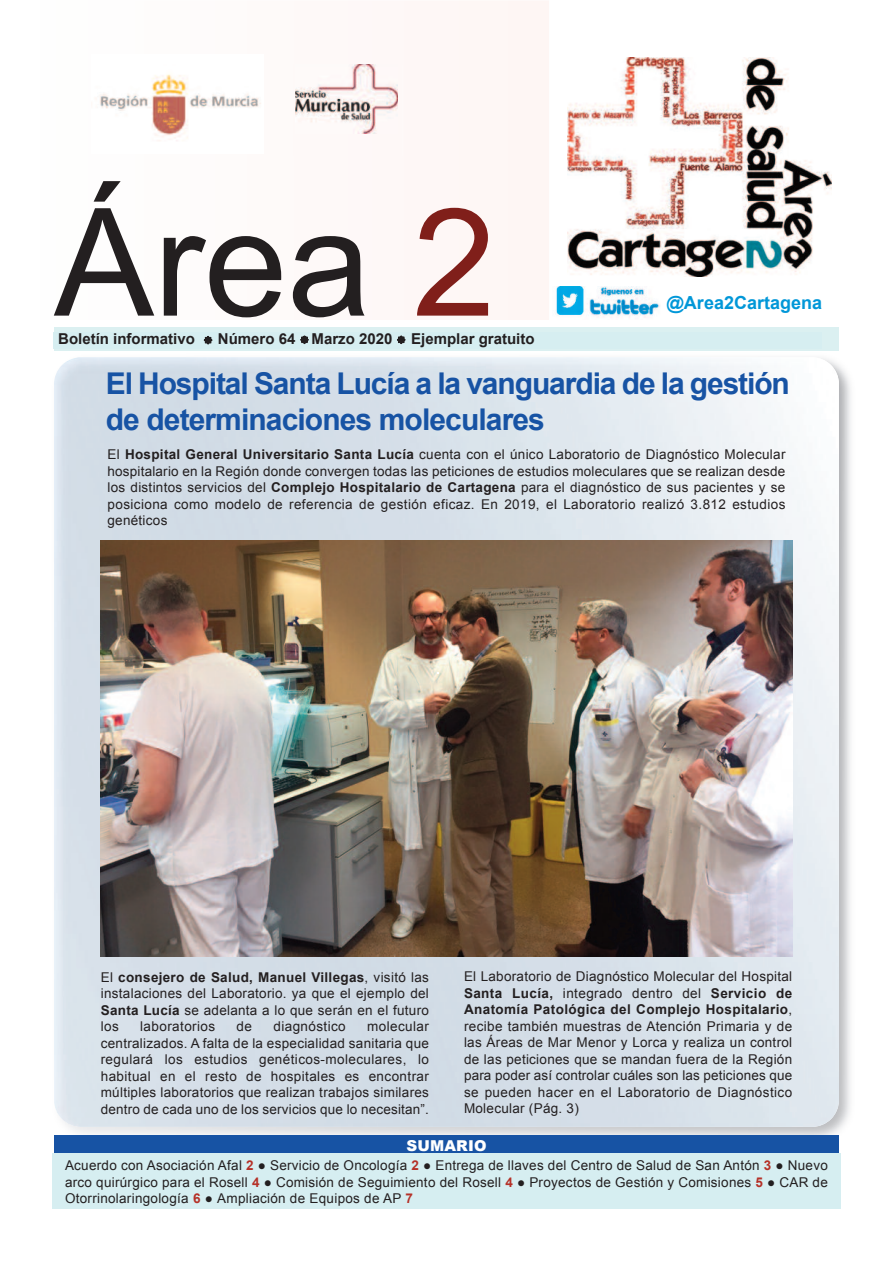
<style>
.page{position:relative;width:893px;height:1263px;background:#fff}
.page>*{position:absolute;margin:0;border:0;box-sizing:border-box;transform-origin:0 0}
.t1{font:150px "Arial";color:#231f20}
.t2{font:700 30px/36px "Arial";letter-spacing:-.035em;color:#1753a4}
.t3{font:700 18px "Arial";color:#0197d8}
.t4{font:700 15px "Arial";color:#231f20}
.t5{font:900 15px "Arial";letter-spacing:.01em;color:#fff}
.t6{font:13.5px/16.5px "Arial";letter-spacing:.02em;color:#231f20;text-align:justify}
.s1{color:#801f1a}
.s2{font-weight:700}
.s3{font-weight:700;color:#b53128}
.s4{font-family:"Century Gothic"}
</style>
<div class="page">
<img style="left:54px;top:357px;width:785px;height:770px">
<div style="left:54px;top:327px;width:785px;height:23px;background:#dbf0f1"></div>
<img style="left:567px;top:58px;width:265px;height:218px">
<div style="left:354px;top:1px;width:195px;height:319px;background:#fef7f6"></div>
<img style="left:295px;top:65px;width:107px;height:91px">
<img style="left:100px;top:74px;width:161px;height:67px">
<div style="left:54px;top:1135px;width:785px;height:19px;background:#1753a4"></div>
<div style="left:52px;top:1154px;width:789px;height:55px;background:#d6eef1"></div>
<div style="left:54px;top:333px;width:768px;height:16px;background:#d6eef1"></div>
<img style="left:555px;top:287px;width:105px;height:31px">
<img style="left:101px;top:540px;width:691px;height:416px">
<h1 class="t1" style="left:54px;top:180px;width:443px">Área <span class="s1">2</span></h1>
<p class="t4" style="left:58px;top:330px;width:138px">Boletín informativo</p>
<p class="t4" style="left:218px;top:330px;width:176px">Número 64 Marzo 2020</p>
<p class="t4" style="left:411px;top:330px;width:125px">Ejemplar gratuito</p>
<h3 class="t3" style="left:666px;top:293px;width:157px">@Area2Cartagena</h3>
<h2 class="t2" style="left:106px;top:366px;width:686px">El Hospital Santa Lucía a la vanguardia de la gestión de determinaciones moleculares</h2>
<p class="t6" style="left:107px;top:446px;width:679px">El <span class="s2">Hospital General Universitario Santa Lucía</span> cuenta con el único Laboratorio de Diagnóstico Molecular hospitalario en la Región donde convergen todas las peticiones de estudios moleculares que se realizan desde los distintos servicios del <span class="s2">Complejo Hospitalario de Cartagena</span> para el diagnóstico de sus pacientes y se posiciona como modelo de referencia de gestión eficaz. En 2019, el Laboratorio realizó 3.812 estudios genéticos</p>
<p class="t6" style="left:101px;top:968px;width:330px">El <span class="s2">consejero de Salud, Manuel Villegas</span>, visitó las instalaciones del Laboratorio. ya que el ejemplo del <span class="s2">Santa Lucía</span> se adelanta a lo que serán en el futuro los</p>
<p class="t6" style="left:140px;top:1018px;width:76px">laboratorios</p>
<p class="t6" style="left:237px;top:1018px;width:17px">de</p>
<p class="t6" style="left:273px;top:1018px;width:74px">diagnóstico</p>
<p class="t6" style="left:101px;top:1018px;width:330px;text-indent:266px">molecular centralizados. A falta de la especialidad sanitaria que regulará los estudios genéticos-moleculares, lo habitual en el resto de hospitales es encontrar múltiples laboratorios que realizan trabajos similares dentro de cada uno de los servicios que lo necesitan”.</p>
<p class="t6" style="left:464px;top:968px;width:330px">El Laboratorio de Diagnóstico Molecular del Hospital <span class="s2">Santa Lucía,</span> integrado dentro del <span class="s2">Servicio de Anatomía Patológica del Complejo Hospitalario</span>, recibe también muestras de Atención Primaria y de las Áreas de Mar Menor y Lorca y realiza un control de las peticiones que se mandan fuera de la Región para poder así controlar cuáles son las peticiones que se pueden hacer en el Laboratorio de Diagnóstico Molecular (Pág. 3)</p>
<p class="t5" style="left:406px;top:1134px;width:82px">SUMARIO</p>
<p class="t6" style="left:65px;top:1157px;width:764px">Acuerdo con Asociación Afal <span class="s3">2</span> <span class="s4">●</span> Servicio de Oncología <span class="s3">2</span> <span class="s4">●</span> Entrega de llaves del Centro de Salud de San Antón <span class="s3">3</span> <span class="s4">●</span> Nuevo arco quirúrgico para el Rosell <span class="s3">4</span> <span class="s4">●</span> Comisión de Seguimiento del Rosell <span class="s3">4</span> <span class="s4">●</span> Proyectos de Gestión y Comisiones <span class="s3">5</span> <span class="s4">●</span> CAR de Otorrinolaringología <span class="s3">6</span> <span class="s4">●</span> Ampliación de Equipos de AP <span class="s3">7</span></p>
</div>
